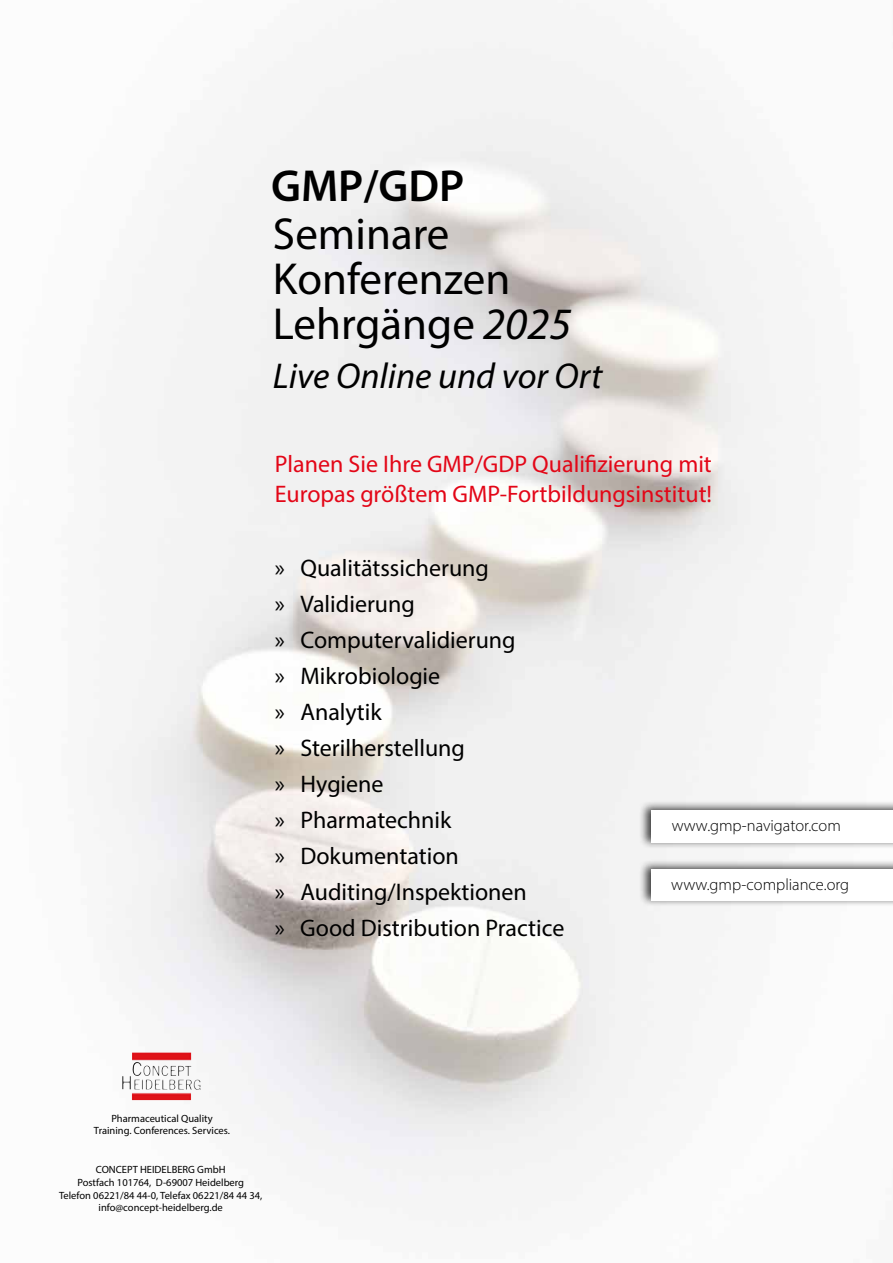
<style>
.page{position:relative;width:893px;height:1263px;background:#fff}
.page>*{position:absolute;margin:0;border:0;box-sizing:border-box;transform-origin:0 0}
.t1{font:45px/45px "Myriad Pro";color:#000}
.t2{font:600 45px "Myriad Pro";color:#000}
.t3{font:italic 36px "Myriad Pro";color:#000}
.t4{font:24px/36px "Myriad Pro";color:#000}
.t5{font:24px/29.7px "Myriad Pro";color:#e30617}
.t6{font:300 16.5px "Myriad Pro";color:#000}
.t7{font:10.5px/12.6px "Myriad Pro";color:#000;text-align:center}
.s1{font-style:italic}
</style>
<div class="page">
<img style="left:106px;top:42px;width:677px;height:1153px">
<img style="left:132px;top:1052px;width:59px;height:23px">
<div style="left:639px;top:800px;width:254px;height:49px;background:#000;opacity:.75"></div>
<div style="left:651px;top:810px;width:242px;height:32px;background:#fff"></div>
<div style="left:639px;top:859px;width:254px;height:48px;background:#000;opacity:.75"></div>
<div style="left:651px;top:869px;width:242px;height:31px;background:#fff"></div>
<h1 class="t2" style="left:271px;top:157px;width:195px">GMP/GDP</h1>
<h1 class="t1" style="left:273px;top:210px;width:300px">Seminare<br>Konferenzen<br>Lehrgänge <span class="s1">2025</span></h1>
<h2 class="t3" style="left:273px;top:353px;width:331px">Live Online und vor Ort</h2>
<p class="t5" style="left:275px;top:449px;width:439px">Planen Sie Ihre GMP/GDP Qualifizierung mit<br>Europas größtem GMP-Fortbildungsinstitut!</p>
<p class="t4" style="left:275px;top:550px;width:291px">» Qualitätssicherung<br>» Validierung<br>» Computervalidierung<br>» Mikrobiologie<br>» Analytik<br>» Sterilherstellung<br>» Hygiene<br>» Pharmatechnik<br>» Dokumentation<br>» Auditing/Inspektionen<br>» Good Distribution Practice</p>
<p class="t6" style="left:672px;top:815px;width:170px">www.gmp-navigator.com</p>
<p class="t6" style="left:671px;top:875px;width:179px">www.gmp-compliance.org</p>
<p class="t7" style="left:94px;top:1111px;width:138px">Pharmaceutical Quality<br>Training. Conferences. Services.</p>
<p class="t7" style="left:59px;top:1163px;width:205px">CONCEPT HEIDELBERG GmbH<br>Postfach 101764, D-69007 Heidelberg<br>Telefon 06221/84 44-0, Telefax 06221/84 44 34, info@concept-heidelberg.de</p>
</div>
